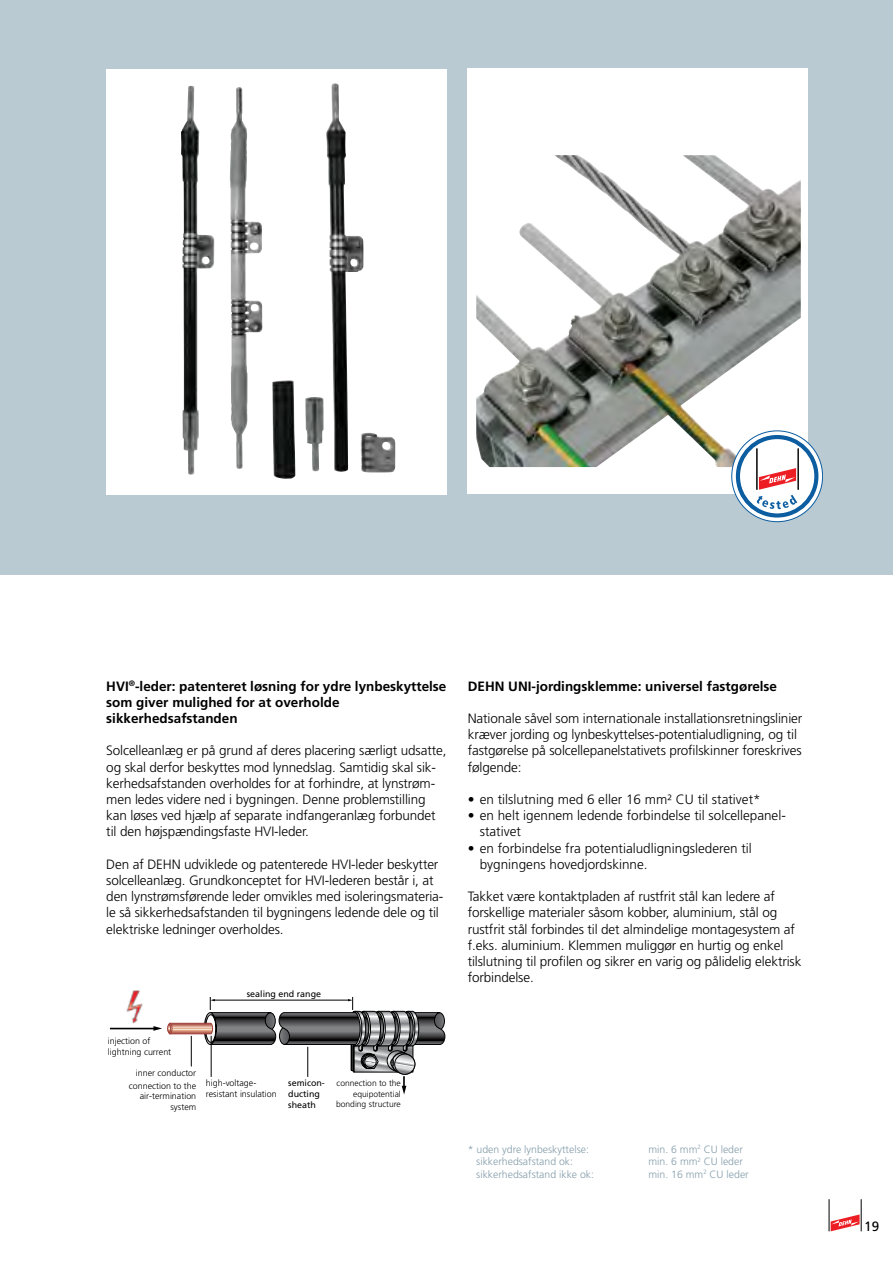
<style>
.page{position:relative;width:893px;height:1263px;background:#fff}
.page>*{position:absolute;margin:0;border:0;box-sizing:border-box;transform-origin:0 0}
.t1{font:300 13.5px/16.2px "Frutiger";letter-spacing:-.01em;color:#000}
.t2{font:700 13.5px/16.2px "Frutiger";color:#000}
.t3{font:13.5px "Frutiger";color:#000}
.t4{font:300 10.5px "Frutiger";color:#849daa}
.t5{font:300 8.85px/10.6px "Frutiger";color:#000}
.t6{font:8.85px/10.6px "Frutiger";color:#000}
.t7{font:300 8.55px/10.2px "Frutiger";color:#000;text-align:right}
</style>
<div class="page">
<img style="left:126px;top:990px;width:17px;height:33px">
<hr style="left:110px;top:1028px;width:45px;height:1px;background:#000">
<svg style="left:153px;top:997px;width:292px;height:97px"></svg>
<div style="left:0;top:0;width:893px;height:574px;background:#bacad3"></div>
<div style="left:468px;top:69px;width:340px;height:425px;background:#fff"></div>
<div style="left:106px;top:69px;width:340px;height:426px;background:#fff"></div>
<img style="left:181px;top:83px;width:183px;height:389px">
<img style="left:476px;top:155px;width:325px;height:312px">
<svg style="left:732px;top:431px;width:91px;height:91px"></svg>
<div style="left:736px;top:435px;width:82px;height:82px;border:4px solid #0d5da1;border-radius:50%"></div>
<hr style="left:757px;top:448px;width:1px;height:42px;background:#000">
<hr style="left:756px;top:448px;width:1px;height:42px;background:#000">
<hr style="left:798px;top:448px;width:1px;height:42px;background:#000">
<svg style="left:756px;top:468px;width:41px;height:41px"></svg>
<svg style="left:831px;top:1214px;width:28px;height:17px"></svg>
<hr style="left:829px;top:1199px;width:1px;height:32px;background:#000">
<hr style="left:861px;top:1199px;width:1px;height:32px;background:#000">
<p class="t2" style="left:106px;top:678px;width:342px">HVI<sup>®</sup>-leder: patenteret løsning for ydre lynbeskyttelse som giver mulighed for at overholde sikkerhedsafstanden</p>
<p class="t1" style="left:106px;top:743px;width:342px">Solcelleanlæg er på grund af deres placering særligt udsatte, og skal derfor beskyttes mod lynnedslag. Samtidig skal sik&shy;kerhedsafstanden overholdes for at forhindre, at lynstrøm&shy;men ledes videre ned i bygningen. Denne problemstilling kan løses ved hjælp af separate indfangeranlæg forbundet til den højspændingsfaste HVI-leder.</p>
<p class="t1" style="left:106px;top:856px;width:339px">Den af DEHN udviklede og patenterede HVI-leder beskytter solcelleanlæg. Grundkonceptet for HVI-lederen består i, at den lynstrømsførende leder omvikles med isoleringsmateria&shy;le så sikkerhedsafstanden til bygningens ledende dele og til elektriske ledninger overholdes.</p>
<p class="t6" style="left:247px;top:989px;width:76px">sealing end range</p>
<p class="t5" style="left:108px;top:1036px;width:65px">injection of lightning current</p>
<p class="t5" style="left:129px;top:1066px;width:69px;line-height:13px;text-align:right">inner conductor connection to the</p>
<p class="t5" style="left:140px;top:1091px;width:58px;text-align:right">air-termination system</p>
<p class="t5" style="left:206px;top:1078px;width:72px">high-voltage&shy;resistant insulation</p>
<p class="t6" style="left:288px;top:1078px;width:38px">semicon&shy;ducting sheath</p>
<p class="t7" style="left:336px;top:1078px;width:66px">connection to the equipotential bonding structure</p>
<p class="t2" style="left:468px;top:678px;width:311px">DEHN UNI-jordingsklemme: universel fastgørelse</p>
<p class="t1" style="left:468px;top:710px;width:336px">Nationale såvel som internationale installationsretningslinier kræver jording og lynbeskyttelses-potentialudligning, og til fastgørelse på solcellepanelstativets profilskinner foreskrives følgende:</p>
<p class="t1" style="left:468px;top:791px;width:294px">• en tilslutning med 6 eller 16 mm² CU til stativet*</p>
<p class="t1" style="left:480px;top:807px;width:306px;text-indent:-12px">• en helt igennem ledende forbindelse til solcellepanel&shy;stativet</p>
<p class="t1" style="left:480px;top:840px;width:274px;text-indent:-12px">• en forbindelse fra potentialudligningslederen til bygningens hovedjordskinne.</p>
<p class="t1" style="left:468px;top:888px;width:335px">Takket være kontaktpladen af rustfrit stål kan ledere af forskellige materialer såsom kobber, aluminium, stål og rustfrit stål forbindes til det almindelige montagesystem af f.eks. aluminium. Klemmen muliggør en hurtig og enkel tilslutning til profilen og sikrer en varig og pålidelig elektrisk forbindelse.</p>
<p class="t4" style="left:468px;top:1143px;width:123px">* uden ydre lynbeskyttelse:</p>
<p class="t4" style="left:648px;top:1143px;width:96px">min. 6 mm<sup>2</sup> CU leder</p>
<p class="t4" style="left:476px;top:1156px;width:98px">sikkerhedsafstand ok:</p>
<p class="t4" style="left:648px;top:1156px;width:96px">min. 6 mm<sup>2</sup> CU leder</p>
<p class="t4" style="left:476px;top:1168px;width:119px">sikkerhedsafstand ikke ok:</p>
<p class="t4" style="left:648px;top:1168px;width:102px">min. 16 mm<sup>2</sup> CU leder</p>
<p class="t3" style="left:864px;top:1219px;width:17px">19</p>
</div>
